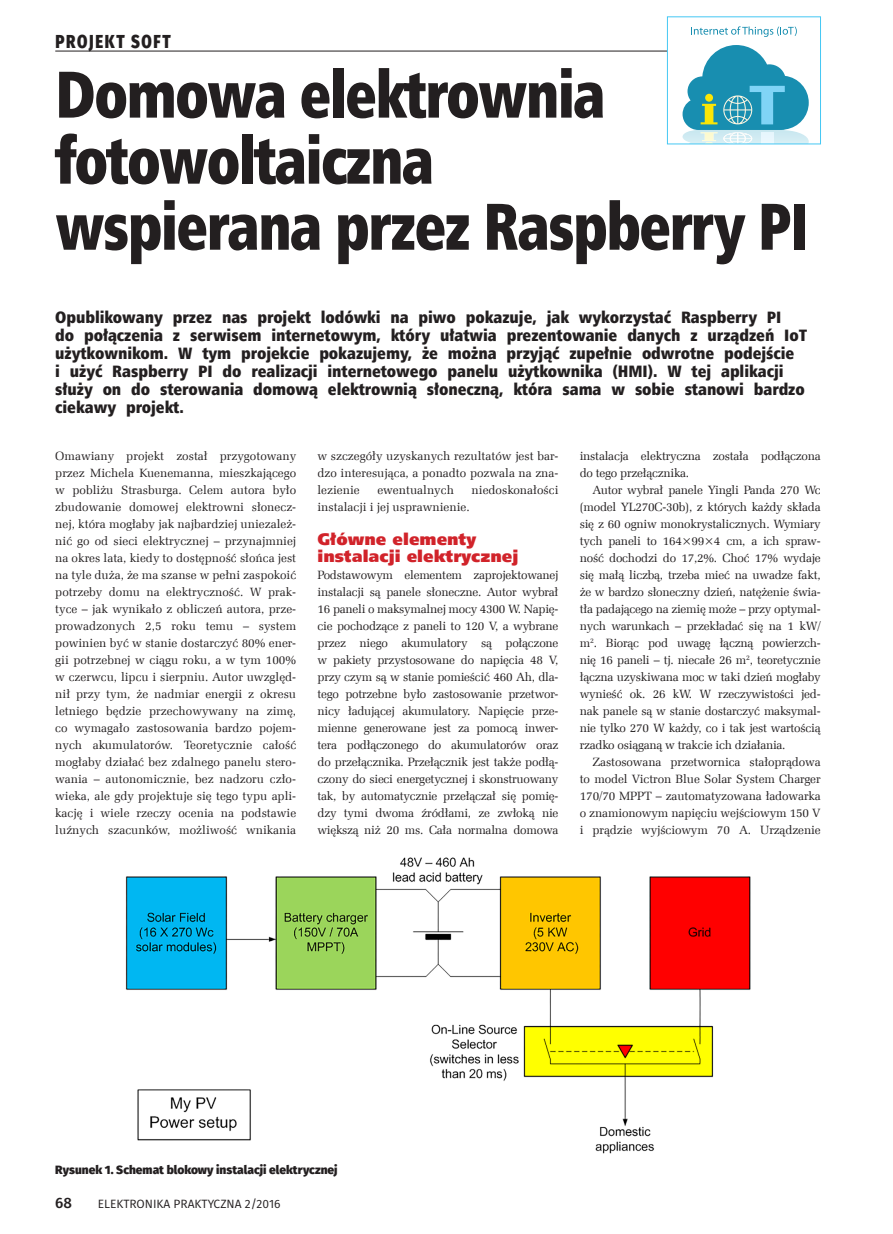
<style>
.page{position:relative;width:893px;height:1234px;background:#fff}
.page>*{position:absolute;margin:0;border:0;box-sizing:border-box;transform-origin:0 0}
._9_Tytul{font:66px/66px "Humnst 777 X Blk Cn EU";letter-spacing:-.03em;color:#231f20;scale:.9 1}
.t1{font:800 18.75px "Fira Sans";letter-spacing:.11em;color:#231f20;scale:.8 1}
._2_Lead_kurs{font:16.5px/18px "Humnst 777 X Blk Cn EU";letter-spacing:-.005em;color:#231f20}
._3_Srodtytul_kurs{font:16.5px/17px "Humnst 777 X Blk EU";color:#d1232a}
.t2{font:500 15px "Fira Sans";color:#231f20}
._1_Body{font:12px/17px "Zapf Ellipt EU";letter-spacing:-.01em;color:#231f20;text-align:justify}
._4_Podpis{font:800 12px "Fira Sans";color:#231f20}
.t3{font:12px "Fira Sans";color:#231f20}
</style>
<div class="page">
<hr style="left:55px;top:51px;width:766px;height:1px;background:#231f20">
<img style="left:125px;top:857px;width:626px;height:297px">
<div style="left:667px;top:17px;width:153px;height:127px;background:#fff"></div>
<svg style="left:682px;top:45px;width:127px;height:97px"></svg>
<svg style="left:691px;top:26px;width:106px;height:11px"></svg>
<div style="left:667px;top:17px;width:154px;height:127px;border:1px solid #45c8f4"></div>
<p class="t1" style="left:55px;top:28px;width:146px">PROJEKT SOFT</p>
<p class="_9_Tytul" style="left:55px;top:62px;width:838px">Domowa elektrownia fotowoltaiczna<br>wspierana przez Raspberry PI</p>
<p class="_2_Lead_kurs" style="left:55px;top:308px;width:753px">Opublikowany przez nas projekt lodówki na piwo pokazuje, jak wykorzystać Raspberry PI<br>do połączenia z serwisem internetowym, który ułatwia prezentowanie danych z urządzeń IoT użytkownikom. W tym projekcie pokazujemy, że można przyjąć zupełnie odwrotne podejście<br>i użyć Raspberry PI do realizacji internetowego panelu użytkownika (HMI). W tej aplikacji służy on do sterowania domową elektrownią słoneczną, która sama w sobie stanowi bardzo ciekawy projekt.</p>
<p class="_1_Body" style="left:55px;top:447px;width:242px">Omawiany projekt został przygotowany przez Michela Kuenemanna, mieszkającego w pobliżu Strasburga. Celem autora było zbudowanie domowej elektrowni słonecz&shy;nej, która mogłaby jak najbardziej uniezależ&shy;nić go od sieci elektrycznej – przynajmniej na okres lata, kiedy to dostępność słońca jest na tyle duża, że ma szanse w pełni zaspokoić potrzeby domu na elektryczność. W prak&shy;tyce – jak wynikało z obliczeń autora, prze&shy;prowadzonych 2,5 roku temu – system powinien być w stanie dostarczyć 80% ener&shy;gii potrzebnej w ciągu roku, a w tym 100% w czerwcu, lipcu i sierpniu. Autor uwzględ&shy;nił przy tym, że nadmiar energii z okresu letniego będzie przechowywany na zimę, co wymagało zastosowania bardzo pojem&shy;nych akumulatorów. Teoretycznie całość mogłaby działać bez zdalnego panelu stero&shy;wania – autonomicznie, bez nadzoru czło&shy;wieka, ale gdy projektuje się tego typu apli&shy;kację i wiele rzeczy ocenia na podstawie luźnych szacunków, możliwość wnikania</p>
<p class="_1_Body" style="left:317px;top:447px;width:242px">w szczegóły uzyskanych rezultatów jest bar&shy;dzo interesująca, a ponadto pozwala na zna&shy;lezienie</p>
<p class="_1_Body" style="left:377px;top:481px;width:78px">ewentualnych</p>
<p class="_1_Body" style="left:472px;top:481px;width:88px">niedoskonałości</p>
<p class="_1_Body" style="left:317px;top:498px;width:154px">instalacji i jej usprawnienie.</p>
<p class="_3_Srodtytul_kurs" style="left:317px;top:530px;width:202px">Główne elementy instalacji elektrycznej</p>
<p class="_1_Body" style="left:317px;top:566px;width:242px">Podstawowym elementem zaprojektowanej instalacji są panele słoneczne. Autor wybrał 16 paneli o maksymalnej mocy 4300 W. Napię&shy;cie pochodzące z paneli to 120 V, a wybrane przez niego akumulatory są połączone w pakiety przystosowane do napięcia 48 V, przy czym są w stanie pomieścić 460 Ah, dla&shy;tego potrzebne było zastosowanie przetwor&shy;nicy ładującej akumulatory. Napięcie prze&shy;mienne generowane jest za pomocą inwer&shy;tera podłączonego do akumulatorów oraz do przełącznika. Przełącznik jest także podłą&shy;czony do sieci energetycznej i skonstruowany tak, by automatycznie przełączał się pomię&shy;dzy tymi dwoma źródłami, ze zwłoką nie większą niż 20 ms. Cała normalna domowa</p>
<p class="_1_Body" style="left:580px;top:447px;width:242px">instalacja elektryczna została podłączona do tego przełącznika.</p>
<p class="_1_Body" style="left:580px;top:481px;width:242px;text-indent:13px">Autor wybrał panele Yingli Panda 270 Wc (model YL270C-30b), z których każdy składa się z 60 ogniw monokrystalicznych. Wymiary tych paneli to 164×99×4 cm, a ich spraw&shy;ność dochodzi do 17,2%. Choć 17% wydaje się małą liczbą, trzeba mieć na uwadze fakt, że w bardzo słoneczny dzień, natężenie świa&shy;tła padającego na ziemię może – przy optymal&shy;nych warunkach – przekładać się na 1 kW/ m<sup>2</sup>. Biorąc pod uwagę łączną powierzch&shy;nię 16 paneli – tj. niecałe 26 m<sup>2</sup>, teoretycznie łączna uzyskiwana moc w taki dzień mogłaby wynieść ok. 26 kW. W rzeczywistości jed&shy;nak panele są w stanie dostarczyć maksymal&shy;nie tylko 270 W każdy, co i tak jest wartością rzadko osiąganą w trakcie ich działania.</p>
<p class="_1_Body" style="left:580px;top:753px;width:242px;text-indent:13px">Zastosowana przetwornica stałoprądowa to model Victron Blue Solar System Charger 170/70 MPPT – zautomatyzowana ładowarka o znamionowym napięciu wejściowym 150 V i prądzie wyjściowym 70 A. Urządzenie</p>
<p class="_4_Podpis" style="left:55px;top:1161px;width:284px">Rysunek 1. Schemat blokowy instalacji elektrycznej</p>
<p class="t2" style="left:55px;top:1192px;width:18px">68</p>
<p class="t3" style="left:98px;top:1195px;width:184px">ELEKTRONIKA PRAKTYCZNA 2/2016</p>
</div>
